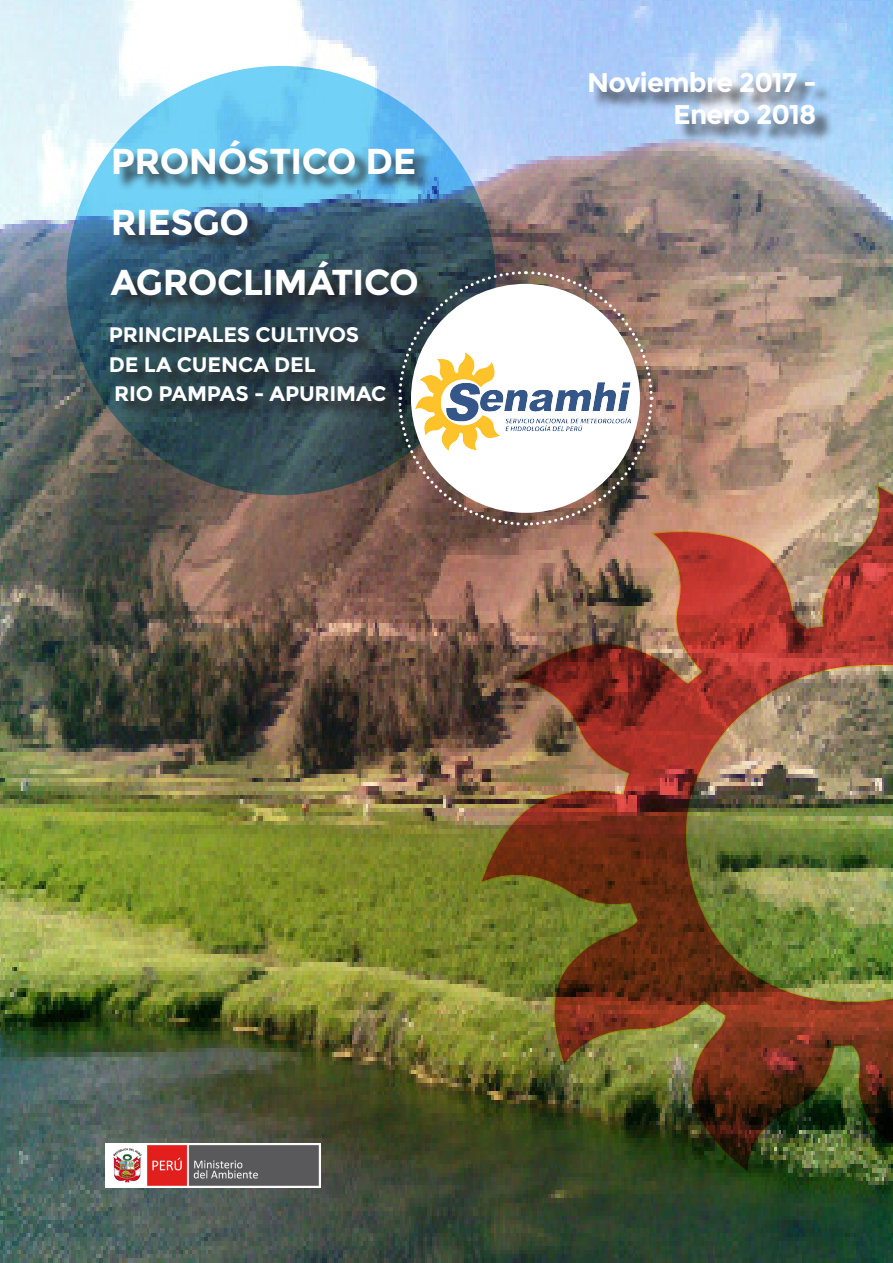
<style>
.page{position:relative;width:893px;height:1263px;background:#fff}
.page>*{position:absolute;margin:0;border:0;box-sizing:border-box;transform-origin:0 0}
.t1{font:700 36px "Montserrat";letter-spacing:-.015em;color:#fff}
.t2{font:700 27px "Montserrat";letter-spacing:-.03em;color:#fff}
.t3{font:700 21px "Montserrat";letter-spacing:-.01em;color:#fff}
</style>
<div class="page">
<img style="left:0;top:0;width:893px;height:1263px">
<svg style="left:66px;top:66px;width:430px;height:429px;background:#487f98"></svg>
<svg style="left:397px;top:270px;width:257px;height:257px"></svg>
<img style="left:106px;top:1144px;width:215px;height:44px">
<img style="left:416px;top:353px;width:215px;height:98px">
<div style="left:114px;top:330px;width:290px;height:89px;background:#231f20;opacity:.85"></div>
<img style="left:480px;top:485px;width:413px;height:689px">
<div style="left:114px;top:142px;width:322px;height:171px;background:#231f20;opacity:.85"></div>
<div style="left:592px;top:75px;width:242px;height:68px;background:#231f20;opacity:.75"></div>
<p class="t1" style="left:111px;top:140px;width:307px">PRONÓSTICO DE</p>
<p class="t1" style="left:111px;top:200px;width:140px">RIESGO</p>
<p class="t1" style="left:111px;top:261px;width:310px">AGROCLIMÁTICO</p>
<p class="t3" style="left:109px;top:322px;width:252px">PRINCIPALES CULTIVOS</p>
<p class="t3" style="left:109px;top:352px;width:208px">DE LA CUENCA DEL</p>
<p class="t3" style="left:114px;top:381px;width:274px">RIO PAMPAS - APURIMAC</p>
<p class="t2" style="left:587px;top:66px;width:231px">Noviembre 2017 -</p>
<p class="t2" style="left:673px;top:99px;width:145px">Enero 2018</p>
</div>
